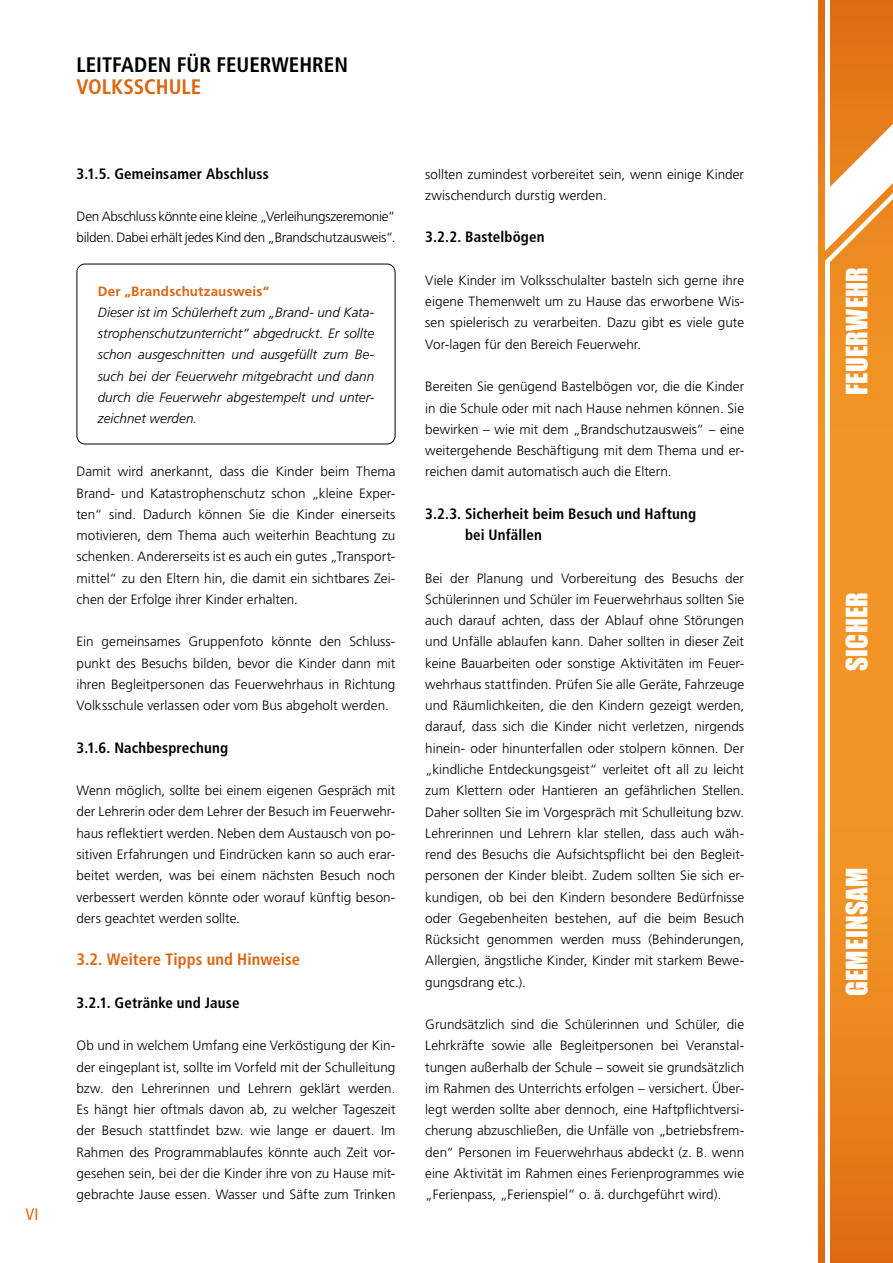
<style>
.page{position:relative;width:893px;height:1263px;background:#fff}
.page>*{position:absolute;margin:0;border:0;box-sizing:border-box;transform-origin:0 0}
.t1{font:27px "Impact";letter-spacing:.01em;color:#fff}
.t2{font:700 condensed 21px "Frutiger LT Std";letter-spacing:-.005em;color:#000}
.t3{font:700 condensed 21px "Frutiger LT Std";color:#db6712}
.t4{font:700 condensed 16.5px "Frutiger LT Std";letter-spacing:.005em;color:#db6712}
.t5{font:condensed 16.5px "Frutiger LT Std";color:#db6712}
.t6{font:700 condensed 15px/21.3px "Frutiger LT Std";letter-spacing:.01em;color:#000}
.t7{font:300 13.5px/21.3px "Frutiger LT Std";color:#000;text-align:justify}
.t8{font:italic 300 13.5px/21.3px "Frutiger LT Std";letter-spacing:.005em;color:#000;text-align:justify}
.t9{font:700 13.5px "Frutiger LT Std";letter-spacing:.01em;color:#db6712}
</style>
<div class="page">
<svg style="left:819px;top:0;width:74px;height:1263px;background:#ed8e27"></svg>
<hr style="left:825px;top:0;width:4px;height:217px;background:#fff">
<hr style="left:825px;top:261px;width:4px;height:1002px;background:#fff">
<svg style="left:825px;top:56px;width:68px;height:211px"></svg>
<div style="left:77px;top:264px;width:318px;height:180px;border:1px solid #000;border-radius:8px"></div>
<p class="t5" style="left:26px;top:1205px;width:15px">VI</p>
<h2 class="t2" style="left:77px;top:53px;width:273px">LEITFADEN FÜR FEUERWEHREN</h2>
<h2 class="t3" style="left:77px;top:74px;width:126px">VOLKSSCHULE</h2>
<p class="t6" style="left:77px;top:163px;width:194px">3.1.5. Gemeinsamer Abschluss</p>
<p class="t7" style="left:77px;top:206px;width:320px">Den Abschluss könnte eine kleine „Verleihungszeremonie“ bilden. Dabei erhält jedes Kind den „Brandschutzausweis“.</p>
<p class="t9" style="left:98px;top:283px;width:173px">Der „Brandschutzausweis“</p>
<p class="t8" style="left:98px;top:302px;width:278px">Dieser ist im Schülerheft zum „Brand- und Kata&shy;strophenschutzunterricht“ abgedruckt. Er sollte schon ausgeschnitten und ausgefüllt zum Be&shy;such bei der Feuerwehr mitgebracht und dann durch die Feuerwehr abgestempelt und unter&shy;zeichnet werden.</p>
<p class="t7" style="left:77px;top:461px;width:320px">Damit wird anerkannt, dass die Kinder beim Thema Brand- und Katastrophenschutz schon „kleine Exper&shy;ten“ sind. Dadurch können Sie die Kinder einerseits motivieren, dem Thema auch weiterhin Beachtung zu schenken. Andererseits ist es auch ein gutes „Transport&shy;mittel“ zu den Eltern hin, die damit ein sichtbares Zei&shy;chen der Erfolge ihrer Kinder erhalten.</p>
<p class="t7" style="left:77px;top:631px;width:320px">Ein gemeinsames Gruppenfoto könnte den Schluss&shy;punkt des Besuchs bilden, bevor die Kinder dann mit ihren Begleitpersonen das Feuerwehrhaus in Richtung Volksschule verlassen oder vom Bus abgeholt werden.</p>
<p class="t6" style="left:77px;top:737px;width:153px">3.1.6. Nachbesprechung</p>
<p class="t7" style="left:77px;top:780px;width:320px">Wenn möglich, sollte bei einem eigenen Gespräch mit der Lehrerin oder dem Lehrer der Besuch im Feuerwehr&shy;haus reflektiert werden. Neben dem Austausch von po&shy;sitiven Erfahrungen und Eindrücken kann so auch erar&shy;beitet werden, was bei einem nächsten Besuch noch verbessert werden könnte oder worauf künftig beson&shy;ders geachtet werden sollte.</p>
<p class="t4" style="left:77px;top:950px;width:225px">3.2. Weitere Tipps und Hinweise</p>
<p class="t6" style="left:77px;top:992px;width:165px">3.2.1. Getränke und Jause</p>
<p class="t7" style="left:77px;top:1035px;width:320px">Ob und in welchem Umfang eine Verköstigung der Kin&shy;der eingeplant ist, sollte im Vorfeld mit der Schulleitung bzw. den Lehrerinnen und Lehrern geklärt werden.<br>Es hängt hier oftmals davon ab, zu welcher Tageszeit der Besuch stattfindet bzw. wie lange er dauert. Im Rahmen des Programmablaufes könnte auch Zeit vor&shy;gesehen sein, bei der die Kinder ihre von zu Hause mit&shy;gebrachte Jause essen. Wasser und Säfte zum Trinken</p>
<p class="t7" style="left:425px;top:163px;width:320px">sollten zumindest vorbereitet sein, wenn einige Kinder zwischendurch durstig werden.</p>
<p class="t6" style="left:425px;top:227px;width:121px">3.2.2. Bastelbögen</p>
<p class="t7" style="left:425px;top:270px;width:320px">Viele Kinder im Volksschulalter basteln sich gerne ihre eigene Themenwelt um zu Hause das erworbene Wis&shy;sen spielerisch zu verarbeiten. Dazu gibt es viele gute Vor-lagen für den Bereich Feuerwehr.</p>
<p class="t7" style="left:425px;top:376px;width:320px">Bereiten Sie genügend Bastelbögen vor, die die Kinder in die Schule oder mit nach Hause nehmen können. Sie bewirken – wie mit dem „Brandschutzausweis“ – eine weitergehende Beschäftigung mit dem Thema und er&shy;reichen damit automatisch auch die Eltern.</p>
<p class="t6" style="left:465px;top:503px;width:233px;text-indent:-40px">3.2.3. Sicherheit beim Besuch und Haftung bei Unfällen</p>
<p class="t7" style="left:425px;top:567px;width:320px">Bei der Planung und Vorbereitung des Besuchs der Schülerinnen und Schüler im Feuerwehrhaus sollten Sie auch darauf achten, dass der Ablauf ohne Störungen und Unfälle ablaufen kann. Daher sollten in dieser Zeit keine Bauarbeiten oder sonstige Aktivitäten im Feuer&shy;wehrhaus stattfinden. Prüfen Sie alle Geräte, Fahrzeuge und Räumlichkeiten, die den Kindern gezeigt werden, darauf, dass sich die Kinder nicht verletzen, nirgends hinein- oder hinunterfallen oder stolpern können. Der „kindliche Entdeckungsgeist“ verleitet oft all zu leicht zum Klettern oder Hantieren an gefährlichen Stellen.<br>Daher sollten Sie im Vorgespräch mit Schulleitung bzw.<br>Lehrerinnen und Lehrern klar stellen, dass auch wäh&shy;rend des Besuchs die Aufsichtspflicht bei den Begleit&shy;personen der Kinder bleibt. Zudem sollten Sie sich er&shy;kundigen, ob bei den Kindern besondere Bedürfnisse oder Gegebenheiten bestehen, auf die beim Besuch Rücksicht genommen werden muss (Behinderungen, Allergien, ängstliche Kinder, Kinder mit starkem Bewe&shy;gungsdrang etc.).</p>
<p class="t7" style="left:425px;top:1014px;width:320px">Grundsätzlich sind die Schülerinnen und Schüler, die Lehrkräfte sowie alle Begleitpersonen bei Veranstal&shy;tungen außerhalb der Schule – soweit sie grundsätzlich im Rahmen des Unterrichts erfolgen – versichert. Über&shy;legt werden sollte aber dennoch, eine Haftpflichtversi&shy;cherung abzuschließen, die Unfälle von „betriebsfrem&shy;den“ Personen im Feuerwehrhaus abdeckt (z. B. wenn eine Aktivität im Rahmen eines Ferienprogrammes wie „Ferienpass, „Ferienspiel“ o. ä. durchgeführt wird).</p>
<h1 class="t1" style="left:836px;top:395px;width:129px;rotate:-90deg">FEUERWEHR</h1>
<h1 class="t1" style="left:836px;top:671px;width:81px;rotate:-90deg">SICHER</h1>
<h1 class="t1" style="left:836px;top:996px;width:130px;rotate:-90deg">GEMEINSAM</h1>
</div>
